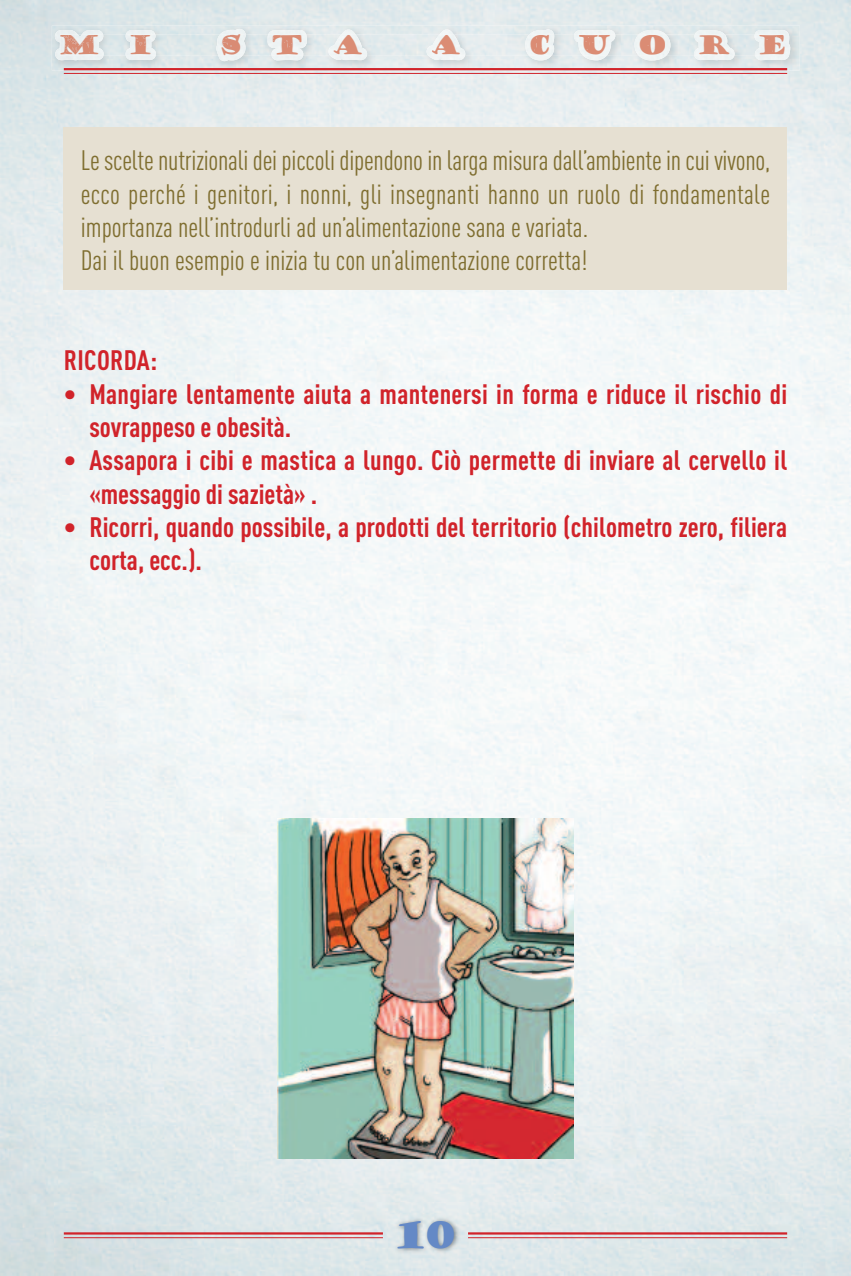
<style>
.page{position:relative;width:851px;height:1276px;background:#fff}
.page>*{position:absolute;margin:0;border:0;box-sizing:border-box;transform-origin:0 0}
.t1{font:36px "Goudy Stout";color:#6489c6}
.t2{font:condensed 27.6px/33.3px "DIN Pro";color:#7f6e30}
.t3{font:700 condensed 27.6px/33.3px "DIN Pro";letter-spacing:.005em;color:#d1232a}
.t4{font:25.5px "Goudy Stout";letter-spacing:1.09em;color:#db8c74}
.t5{font:25.5px "Goudy Stout";color:#da8c74}
.t6{font:25.5px "Goudy Stout";color:#d98b73}
.s1{color:#d88b73}
.s2{color:#d98b74}
.s3{color:#da8c74}
</style>
<div class="page">
<img style="left:0;top:0;width:851px;height:1276px">
<img style="left:94px;top:60px;width:695px;height:1px">
<img style="left:57px;top:29px;width:732px;height:31px">
<img style="left:351px;top:34px;width:408px;height:22px">
<img style="left:60px;top:34px;width:291px;height:22px">
<div style="left:64px;top:128px;width:723px;height:162px;background:#e6e0d2"></div>
<img style="left:55px;top:1202px;width:747px;height:74px">
<hr style="left:64px;top:1232px;width:319px;height:2px;background:#d1232a">
<hr style="left:64px;top:1237px;width:319px;height:1px;background:#d1232a">
<hr style="left:64px;top:68px;width:723px;height:2px;background:#d1232a">
<hr style="left:64px;top:73px;width:723px;height:1px;background:#d1232a">
<hr style="left:468px;top:1232px;width:319px;height:2px;background:#d1232a">
<hr style="left:468px;top:1237px;width:319px;height:1px;background:#d1232a">
<img style="left:278px;top:818px;width:295px;height:340px">
<p class="t6" style="left:58px;top:28px;width:97px">M <span class="s1">I</span></p>
<p class="t5" style="left:219px;top:28px;width:147px"><span class="s2">S</span>TA</p>
<p class="t4" style="left:429px;top:28px;width:34px">A</p>
<p class="t4" style="left:527px;top:28px;width:262px">CUO<span class="s3">RE</span></p>
<p class="t2" style="left:81px;top:147px;width:690px">Le scelte nutrizionali dei piccoli dipendono in larga misura dall’ambiente in cui vivono, ecco perché i genitori, i nonni, gli insegnanti hanno un ruolo di fondamentale importanza nell’introdurli ad un’alimentazione sana e variata.<br>Dai il buon esempio e inizia tu con un’alimentazione corretta!</p>
<p class="t3" style="left:64px;top:346px;width:95px">RICORDA:</p>
<p class="t3" style="left:89px;top:380px;width:699px;text-indent:-26px">• Mangiare lentamente aiuta a mantenersi in forma e riduce il rischio di sovrappeso e obesità.</p>
<p class="t3" style="left:89px;top:446px;width:699px;text-indent:-26px">• Assapora i cibi e mastica a lungo. Ciò permette di inviare al cervello il «messaggio di sazietà» .</p>
<p class="t3" style="left:89px;top:513px;width:699px;text-indent:-26px">• Ricorri, quando possibile, a prodotti del territorio (chilometro zero, filiera corta, ecc.).</p>
<h1 class="t1" style="left:396px;top:1210px;width:61px">10</h1>
</div>
